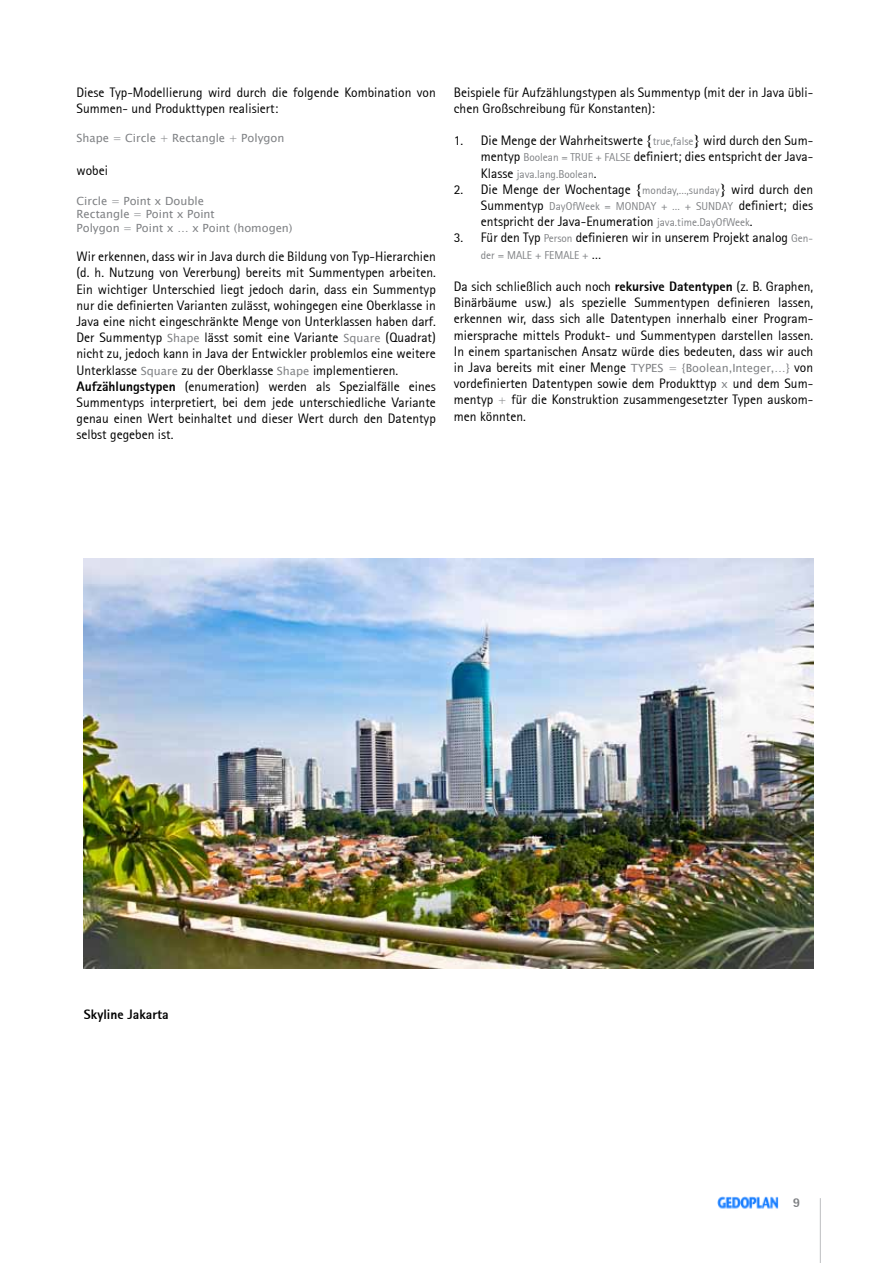
<style>
.page{position:relative;width:893px;height:1263px;background:#fff}
.page>*{position:absolute;margin:0;border:0;box-sizing:border-box;transform-origin:0 0}
.t1{font:13.5px/16.2px "Rotis Sans Serif";color:#000}
.t2{font:700 13.5px "Rotis Sans Serif";color:#000}
.t3{font:700 13.5px "Rotis Sans Serif";color:#808285}
.t4{font:11.25px/13.5px "Lucida Sans Unicode";color:#808285}
.t5{font:11.25px "Rotis Sans Serif";color:#808285}
.s1{font-family:"Lucida Sans Unicode";font-size:11.25px;color:#808285}
.s2{font-weight:700}
.s3{font-size:11.25px;color:#808285}
.s4{font-size:13.5px;color:#000}
</style>
<div class="page">
<hr style="left:820px;top:1198px;width:1px;height:65px;background:#bcbec0">
<img style="left:717px;top:1196px;width:62px;height:13px">
<img style="left:84px;top:558px;width:729px;height:410px">
<p class="t1" style="left:77px;top:84px;width:361px">Diese Typ-Modellierung wird durch die folgende Kombination von<br>Summen- und Produkttypen realisiert:</p>
<p class="t4" style="left:77px;top:132px;width:209px">Shape = Circle + Rectangle + Polygon</p>
<p class="t1" style="left:77px;top:162px;width:33px">wobei</p>
<p class="t4" style="left:77px;top:194px;width:218px">Circle = Point x Double<br>Rectangle = Point x Point<br>Polygon = Point x … x Point (homogen)</p>
<p class="t1" style="left:77px;top:248px;width:361px">Wir erkennen, dass wir in Java durch die Bildung von Typ-Hierarchien (d. h. Nutzung von Vererbung) bereits mit Summentypen arbeiten.<br>Ein wichtiger Unterschied liegt jedoch darin, dass ein Summentyp nur die definierten Varianten zulässt, wohingegen eine Oberklasse in Java eine nicht eingeschränkte Menge von Unterklassen haben darf.<br>Der Summentyp <span class="s1">Shape</span> lässt somit eine Variante <span class="s1">Square</span> (Quadrat) nicht zu, jedoch kann in Java der Entwickler problemlos eine weitere Unterklasse <span class="s1">Square</span> zu der Oberklasse <span class="s1">Shape</span> implementieren.<br><span class="s2">Aufzählungstypen</span> (enumeration) werden als Spezialfälle eines Summentyps interpretiert, bei dem jede unterschiedliche Variante genau einen Wert beinhaltet und dieser Wert durch den Datentyp selbst gegeben ist.</p>
<p class="t1" style="left:454px;top:84px;width:361px">Beispiele für Aufzählungstypen als Summentyp (mit der in Java übli&shy;chen Großschreibung für Konstanten):</p>
<p class="t1" style="left:454px;top:132px;width:361px;text-align:right">1. Die Menge der Wahrheitswerte {<span class="s3">true,false</span>} wird durch den Sum&shy;mentyp <span class="s3">Boolean = TRUE + FALSE</span> definiert; dies entspricht der Java-</p>
<p class="t5" style="left:481px;top:167px;width:117px"><span class="s4">Klasse</span> java.lang.Boolean<span class="s4">.</span></p>
<p class="t1" style="left:454px;top:181px;width:361px">2. Die Menge der Wochentage {<span class="s3">monday,…,sunday</span>} wird durch den</p>
<p class="t5" style="left:481px;top:199px;width:334px"><span class="s4">Summentyp</span> DayOfWeek = MONDAY + … + SUNDAY <span class="s4">definiert; dies</span></p>
<p class="t1" style="left:481px;top:213px;width:273px">entspricht der Java-Enumeration <span class="s3">java.time.DayOfWeek</span>.</p>
<p class="t1" style="left:454px;top:230px;width:361px">3. Für den Typ <span class="s3">Person</span> definieren wir in unserem Projekt analog <span class="s3">Gen-</span></p>
<p class="t5" style="left:481px;top:248px;width:122px">der = MALE + FEMALE + <span class="s4">…</span></p>
<p class="t1" style="left:454px;top:278px;width:361px;text-align:justify">Da sich schließlich auch noch <span class="s2">rekursive Datentypen</span> (z. B. Graphen, Binärbäume usw.) als spezielle Summentypen definieren lassen, erkennen wir, dass sich alle Datentypen innerhalb einer Program&shy;miersprache mittels Produkt- und Summentypen darstellen lassen.<br>In einem spartanischen Ansatz würde dies bedeuten, dass wir auch in Java bereits mit einer Menge <span class="s1">TYPES = {Boolean,Integer,…}</span> von vordefinierten Datentypen sowie dem Produkttyp <span class="s1">x</span> und dem Sum&shy;mentyp <span class="s1">+</span> für die Konstruktion zusammengesetzter Typen auskom&shy;men könnten.</p>
<p class="t2" style="left:84px;top:1006px;width:86px">Skyline Jakarta</p>
<p class="t3" style="left:793px;top:1194px;width:9px">9</p>
</div>
